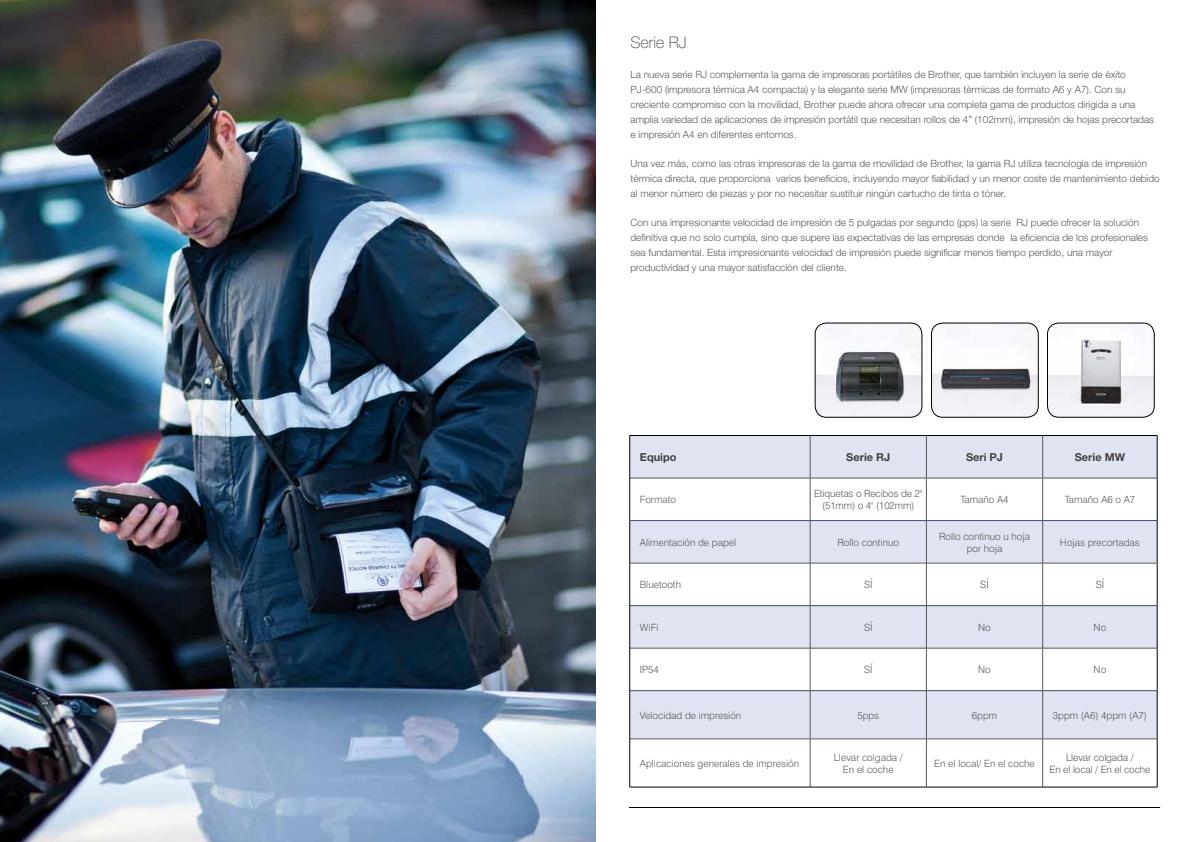
<style>
.page{position:relative;width:1191px;height:842px;background:#fff}
.page>*{position:absolute;margin:0;border:0;box-sizing:border-box;transform-origin:0 0}
.t1{font:100 16px "Helvetica Neue";color:#414042}
.t2{font:700 11px "Helvetica Neue LT Pro";color:#414042}
.t3{font:300 10px/15px "Helvetica Neue";color:#58595b}
.t4{font:300 10px/12px "Swiss 721 BT";color:#58595b;text-align:center}
</style>
<div class="page">
<img style="left:0;top:0;width:595px;height:842px">
<div style="left:630px;top:436px;width:180px;height:42px;background:#e0e3f1"></div>
<div style="left:810px;top:435px;width:116px;height:43px;background:#e0e3f1"></div>
<div style="left:926px;top:435px;width:116px;height:43px;background:#e0e3f1"></div>
<div style="left:1042px;top:435px;width:115px;height:43px;background:#e0e3f1"></div>
<svg style="left:630px;top:479px;width:527px;height:308px"></svg>
<div style="left:1042px;top:478px;width:115px;height:43px;background:#fff"></div>
<div style="left:1042px;top:521px;width:115px;height:42px;background:#e0e3f1"></div>
<div style="left:1042px;top:563px;width:115px;height:43px;background:#fff"></div>
<hr style="left:810px;top:436px;width:1px;height:42px;background:#58595b">
<hr style="left:926px;top:436px;width:1px;height:42px;background:#58595b">
<hr style="left:1042px;top:436px;width:1px;height:42px;background:#58595b">
<hr style="left:630px;top:478px;width:180px;height:1px;background:#58595b">
<hr style="left:810px;top:478px;width:116px;height:1px;background:#58595b">
<hr style="left:810px;top:478px;width:1px;height:42px;background:#58595b">
<hr style="left:926px;top:478px;width:116px;height:1px;background:#58595b">
<hr style="left:926px;top:478px;width:1px;height:42px;background:#58595b">
<hr style="left:1042px;top:478px;width:115px;height:1px;background:#58595b">
<hr style="left:810px;top:521px;width:1px;height:42px;background:#58595b">
<hr style="left:926px;top:521px;width:1px;height:42px;background:#58595b">
<hr style="left:1042px;top:521px;width:1px;height:42px;background:#58595b">
<hr style="left:630px;top:563px;width:180px;height:1px;background:#58595b">
<hr style="left:810px;top:563px;width:116px;height:1px;background:#58595b">
<hr style="left:926px;top:563px;width:116px;height:1px;background:#58595b">
<hr style="left:1042px;top:563px;width:115px;height:1px;background:#58595b">
<hr style="left:810px;top:606px;width:1px;height:42px;background:#58595b">
<hr style="left:926px;top:606px;width:1px;height:42px;background:#58595b">
<hr style="left:1042px;top:606px;width:1px;height:42px;background:#58595b">
<hr style="left:630px;top:648px;width:180px;height:1px;background:#58595b">
<hr style="left:810px;top:648px;width:116px;height:1px;background:#58595b">
<hr style="left:926px;top:648px;width:116px;height:1px;background:#58595b">
<hr style="left:1042px;top:648px;width:115px;height:1px;background:#58595b">
<hr style="left:810px;top:691px;width:1px;height:48px;background:#58595b">
<hr style="left:926px;top:691px;width:1px;height:48px;background:#58595b">
<hr style="left:1042px;top:691px;width:1px;height:48px;background:#58595b">
<hr style="left:1042px;top:478px;width:1px;height:42px;background:#58595b">
<hr style="left:810px;top:563px;width:1px;height:42px;background:#58595b">
<hr style="left:926px;top:563px;width:1px;height:42px;background:#58595b">
<hr style="left:1042px;top:563px;width:1px;height:42px;background:#58595b">
<hr style="left:810px;top:648px;width:1px;height:42px;background:#58595b">
<hr style="left:926px;top:648px;width:1px;height:42px;background:#58595b">
<hr style="left:1042px;top:648px;width:1px;height:42px;background:#58595b">
<hr style="left:630px;top:520px;width:180px;height:1px;background:#384f6d">
<hr style="left:810px;top:520px;width:116px;height:1px;background:#384f6d">
<hr style="left:926px;top:520px;width:116px;height:1px;background:#384f6d">
<hr style="left:1042px;top:520px;width:115px;height:1px;background:#384f6d">
<hr style="left:630px;top:605px;width:180px;height:1px;background:#384f6d">
<hr style="left:810px;top:605px;width:116px;height:1px;background:#384f6d">
<hr style="left:926px;top:605px;width:116px;height:1px;background:#384f6d">
<hr style="left:1042px;top:605px;width:115px;height:1px;background:#384f6d">
<hr style="left:630px;top:690px;width:180px;height:1px;background:#384f6d">
<hr style="left:810px;top:690px;width:116px;height:1px;background:#384f6d">
<hr style="left:926px;top:690px;width:116px;height:1px;background:#384f6d">
<hr style="left:1042px;top:690px;width:115px;height:1px;background:#384f6d">
<hr style="left:630px;top:739px;width:180px;height:1px;background:#58595b">
<hr style="left:810px;top:739px;width:116px;height:1px;background:#58595b">
<hr style="left:926px;top:739px;width:116px;height:1px;background:#58595b">
<hr style="left:1042px;top:739px;width:115px;height:1px;background:#58595b">
<hr style="left:810px;top:739px;width:1px;height:48px;background:#58595b">
<hr style="left:926px;top:739px;width:1px;height:48px;background:#58595b">
<hr style="left:1042px;top:739px;width:1px;height:48px;background:#58595b">
<hr style="left:629px;top:436px;width:1px;height:42px;background:#000">
<hr style="left:629px;top:478px;width:1px;height:43px;background:#000">
<hr style="left:629px;top:521px;width:1px;height:42px;background:#000">
<hr style="left:629px;top:563px;width:1px;height:43px;background:#000">
<hr style="left:629px;top:606px;width:1px;height:42px;background:#000">
<hr style="left:629px;top:648px;width:1px;height:43px;background:#000">
<hr style="left:629px;top:691px;width:1px;height:48px;background:#000">
<hr style="left:629px;top:739px;width:1px;height:48px;background:#000">
<hr style="left:629px;top:787px;width:181px;height:1px;background:#000">
<hr style="left:810px;top:787px;width:116px;height:1px;background:#000">
<hr style="left:926px;top:787px;width:116px;height:1px;background:#000">
<hr style="left:1042px;top:787px;width:115px;height:1px;background:#000">
<hr style="left:629px;top:435px;width:181px;height:1px;background:#000">
<hr style="left:810px;top:435px;width:116px;height:1px;background:#000">
<hr style="left:926px;top:435px;width:116px;height:1px;background:#000">
<hr style="left:1042px;top:435px;width:115px;height:1px;background:#000">
<hr style="left:1157px;top:436px;width:1px;height:42px;background:#000">
<hr style="left:1157px;top:521px;width:1px;height:42px;background:#000">
<hr style="left:1157px;top:606px;width:1px;height:42px;background:#000">
<hr style="left:1157px;top:691px;width:1px;height:48px;background:#000">
<hr style="left:1157px;top:478px;width:1px;height:42px;background:#000">
<hr style="left:1157px;top:563px;width:1px;height:42px;background:#000">
<hr style="left:1157px;top:648px;width:1px;height:42px;background:#000">
<hr style="left:1157px;top:739px;width:1px;height:48px;background:#000">
<img style="left:815px;top:323px;width:107px;height:94px">
<div style="left:815px;top:323px;width:107px;height:94px;border:1px solid #000;border-radius:11px"></div>
<img style="left:931px;top:323px;width:107px;height:94px">
<div style="left:931px;top:323px;width:107px;height:94px;border:1px solid #000;border-radius:11px"></div>
<img style="left:1047px;top:323px;width:107px;height:94px">
<div style="left:1047px;top:323px;width:107px;height:94px;border:1px solid #000;border-radius:11px"></div>
<hr style="left:629px;top:807px;width:530px;height:1px;background:#000">
<h1 class="t1" style="left:630px;top:34px;width:58px">Serie RJ</h1>
<p class="t3" style="left:630px;top:66px;width:525px">La nueva serie RJ complementa la gama de impresoras portátiles de Brother, que también incluyen la serie de éxito PJ-600 (impresora térmica A4 compacta) y la elegante serie MW (impresoras térmicas de formato A6 y A7). Con su creciente compromiso con la movilidad, Brother puede ahora ofrecer una completa gama de productos dirigida a una amplia variedad de aplicaciones de impresión portátil que necesitan rollos de 4” (102mm), impresión de hojas precortadas e impresión A4 en diferentes entornos.</p>
<p class="t3" style="left:630px;top:155px;width:531px">Una vez más, como las otras impresoras de la gama de movilidad de Brother, la gama RJ utiliza tecnología de impresión térmica directa, que proporciona varios beneficios, incluyendo mayor fiabilidad y un menor coste de mantenimiento debido al menor número de piezas y por no necesitar sustituir ningún cartucho de tinta o tóner.</p>
<p class="t3" style="left:630px;top:215px;width:519px">Con una impresionante velocidad de impresión de 5 pulgadas por segundo (pps) la serie RJ puede ofrecer la solución definitiva que no solo cumpla, sino que supere las expectativas de las empresas donde la eficiencia de los profesionales sea fundamental. Esta impresionante velocidad de impresión puede significar menos tiempo perdido, una mayor productividad y una mayor satisfacción del cliente.</p>
<p class="t2" style="left:640px;top:450px;width:38px">Equipo</p>
<p class="t2" style="left:846px;top:450px;width:45px">Serie RJ</p>
<p class="t2" style="left:966px;top:450px;width:39px">Seri PJ</p>
<p class="t2" style="left:1074px;top:450px;width:52px">Serie MW</p>
<p class="t4" style="left:640px;top:494px;width:38px">Formato</p>
<p class="t4" style="left:814px;top:488px;width:110px">Etiquetas o Recibos de 2" (51mm) o 4" (102mm)</p>
<p class="t4" style="left:960px;top:494px;width:50px">Tamaño A4</p>
<p class="t4" style="left:1064px;top:494px;width:72px">Tamaño A6 o A7</p>
<p class="t4" style="left:640px;top:536px;width:98px">Alimentación de papel</p>
<p class="t4" style="left:837px;top:536px;width:63px">Rollo continuo</p>
<p class="t4" style="left:939px;top:530px;width:92px">Rollo continuo u hoja por hoja</p>
<p class="t4" style="left:1060px;top:536px;width:81px">Hojas precortadas</p>
<p class="t4" style="left:640px;top:579px;width:43px">Bluetooth</p>
<p class="t4" style="left:864px;top:579px;width:10px">SÍ</p>
<p class="t4" style="left:980px;top:579px;width:10px">SÍ</p>
<p class="t4" style="left:1095px;top:579px;width:10px">SÍ</p>
<p class="t4" style="left:640px;top:621px;width:20px">WiFi</p>
<p class="t4" style="left:864px;top:621px;width:10px">SÍ</p>
<p class="t4" style="left:978px;top:621px;width:14px">No</p>
<p class="t4" style="left:1093px;top:621px;width:14px">No</p>
<p class="t4" style="left:640px;top:664px;width:21px">IP54</p>
<p class="t4" style="left:864px;top:664px;width:10px">SÍ</p>
<p class="t4" style="left:978px;top:664px;width:14px">No</p>
<p class="t4" style="left:1093px;top:664px;width:14px">No</p>
<p class="t4" style="left:640px;top:709px;width:103px">Velocidad de impresión</p>
<p class="t4" style="left:857px;top:709px;width:23px">5pps</p>
<p class="t4" style="left:972px;top:709px;width:27px">6ppm</p>
<p class="t4" style="left:1052px;top:709px;width:96px">3ppm (A6) 4ppm (A7)</p>
<p class="t4" style="left:640px;top:757px;width:161px">Aplicaciones generales de impresión</p>
<p class="t4" style="left:833px;top:751px;width:70px">Llevar colgada /<br>En el coche</p>
<p class="t4" style="left:934px;top:757px;width:102px">En el local/ En el coche</p>
<p class="t4" style="left:1049px;top:751px;width:102px">Llevar colgada /<br>En el local / En el coche</p>
</div>
